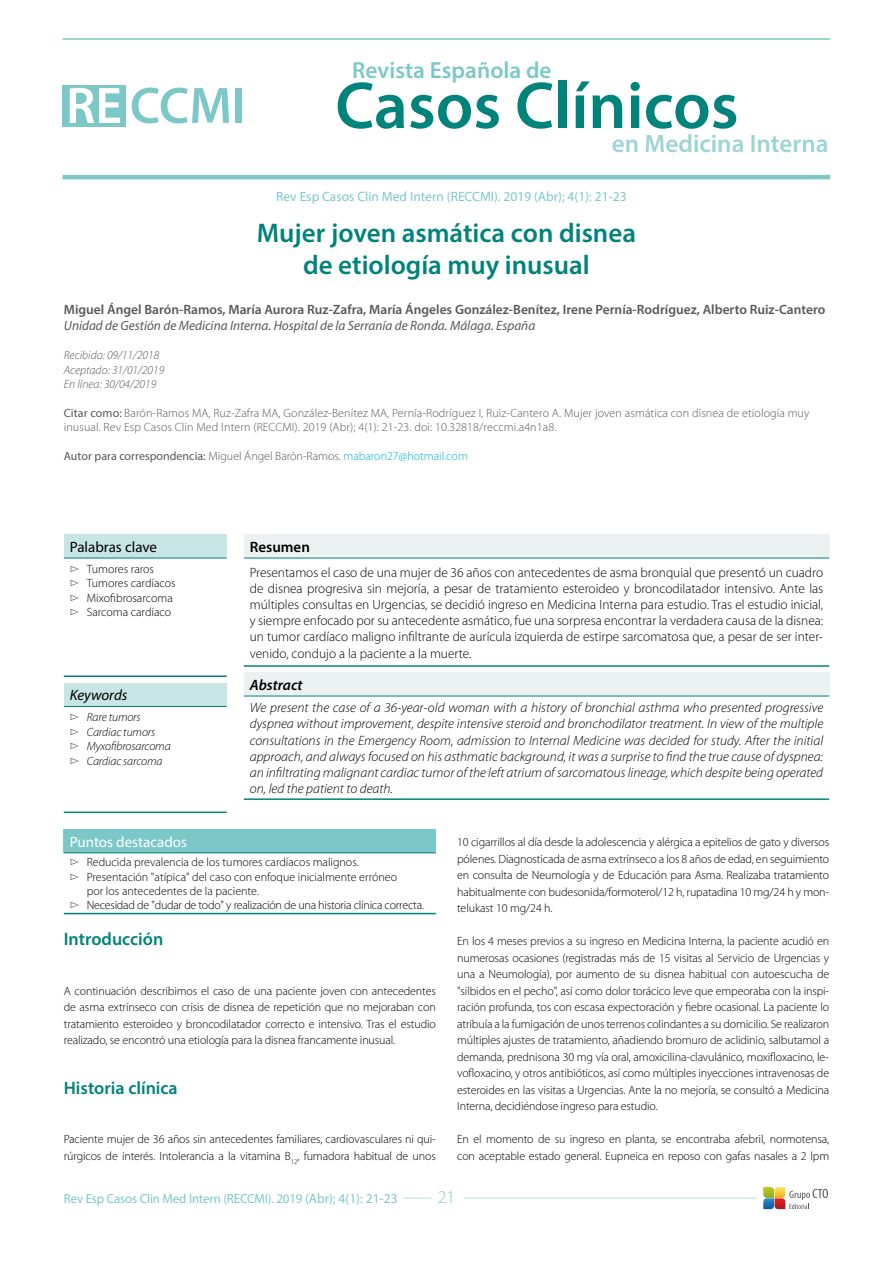
<style>
.page{position:relative;width:893px;height:1263px;background:#fff}
.page>*{position:absolute;margin:0;border:0;box-sizing:border-box;transform-origin:0 0}
.t1{font:600 66.75px "Myriad Pro";color:#00837b}
.t2{font:600 27px/32.4px "Myriad Pro";color:#00837b;text-align:center}
.t3{font:600 25.2px "Myriad Pro";color:#9dd4d4}
.t4{font:600 23.25px "Myriad Pro";color:#7cc8c9}
.t5{font:600 18px "Myriad Pro";color:#00837b}
.t6{font:300 18px "Myriad Pro";color:#7cc8c9}
.t7{font:15px "Myriad Pro";color:#fff}
.t8{font:15px "Myriad Pro";color:#000}
.t9{font:italic 15px "Myriad Pro";color:#000}
.t10{font:italic 600 15px "Myriad Pro";color:#000}
.t11{font:600 15px "Myriad Pro";color:#000}
.t12{font:300 13.5px/16.2px "Myriad Pro";color:#000;text-align:justify}
.t13{font:italic 300 13.5px/16.2px "Myriad Pro";color:#000;text-align:justify}
.t14{font:600 13.5px "Myriad Pro";color:#58585a}
.t15{font:italic 13.5px "Myriad Pro";color:#58585a}
.t16{font:13.5px "Myriad Pro";color:#7cc8c9}
.t17{font:13.2px "Myriad Pro";letter-spacing:-.01em;color:#7cc8c9}
.t18{font:300 12px/16.5px "Myriad Pro";letter-spacing:-.01em;color:#000}
.t19{font:300 12px/14.4px "Myriad Pro";letter-spacing:.01em;color:#58585a}
.t20{font:12px "Myriad Pro";color:#58585a}
.t21{font:italic 300 12px/14.4px "Myriad Pro";letter-spacing:-.01em;color:#000}
.t22{font:italic 300 12px/14.4px "Myriad Pro";color:#58585a}
.s1{font-weight:400}
.s2{font-weight:300}
.s3{font-weight:300;color:#00b0e6}
.s4{font-size:13.5px}
</style>
<div class="page">
<div style="left:63px;top:85px;width:63px;height:41px;background:#7cc8c9"></div>
<svg style="left:70px;top:88px;width:50px;height:35px"></svg>
<svg style="left:132px;top:88px;width:97px;height:35px"></svg>
<div style="left:236px;top:88px;width:6px;height:35px;background:#7cc8c9"></div>
<hr style="left:63px;top:38px;width:767px;height:2px;background:#7cc8c9">
<hr style="left:63px;top:175px;width:767px;height:4px;background:#7cc8c9">
<svg style="left:763px;top:1187px;width:65px;height:22px"></svg>
<hr style="left:464px;top:1198px;width:293px;height:1px;background:#b9dfdf">
<svg style="left:404px;top:1198px;width:27px;height:1px"></svg>
<div style="left:64px;top:535px;width:163px;height:23px;background:#c6e5e4"></div>
<hr style="left:64px;top:675px;width:163px;height:2px;background:#00837b">
<hr style="left:64px;top:558px;width:163px;height:1px;background:#00837b">
<div style="left:64px;top:683px;width:163px;height:23px;background:#c6e5e4"></div>
<hr style="left:64px;top:812px;width:163px;height:1px;background:#00837b">
<hr style="left:64px;top:706px;width:163px;height:1px;background:#00837b">
<div style="left:244px;top:535px;width:585px;height:23px;background:#ebf2f1"></div>
<hr style="left:244px;top:665px;width:585px;height:2px;background:#00837b">
<hr style="left:244px;top:558px;width:585px;height:1px;background:#00837b">
<div style="left:244px;top:673px;width:585px;height:23px;background:#ebf2f1"></div>
<hr style="left:244px;top:798px;width:585px;height:2px;background:#00837b">
<hr style="left:244px;top:696px;width:585px;height:1px;background:#00837b">
<div style="left:64px;top:830px;width:372px;height:23px;background:#7cc8c9"></div>
<hr style="left:64px;top:852px;width:372px;height:1px;background:#00837b">
<hr style="left:64px;top:913px;width:372px;height:1px;background:#00837b">
<h3 class="t4" style="left:352px;top:56px;width:201px">Revista Española de</h3>
<h1 class="t1" style="left:335px;top:63px;width:405px">Casos Clínicos</h1>
<h3 class="t3" style="left:612px;top:127px;width:218px">en Medicina Interna</h3>
<p class="t16" style="left:276px;top:188px;width:352px">Rev Esp Casos Clin Med Intern (RECCMI). 2019 (Abr); 4(1): 21-23</p>
<h2 class="t2" style="left:257px;top:216px;width:381px">Mujer joven asmática con disnea de etiología muy inusual</h2>
<p class="t14" style="left:64px;top:301px;width:763px">Miguel Ángel Barón-Ramos, María Aurora Ruz-Zafra, María Ángeles González-Benítez, Irene Pernía-Rodríguez, Alberto Ruiz-Cantero</p>
<p class="t15" style="left:64px;top:317px;width:473px">Unidad de Gestión de Medicina Interna. Hospital de la Serranía de Ronda. Málaga. España</p>
<p class="t22" style="left:64px;top:348px;width:102px">Recibido: 09/11/2018<br>Aceptado: 31/01/2019<br>En línea: 30/04/2019</p>
<p class="t19" style="left:64px;top:406px;width:747px"><span class="s1">Citar como:</span> Barón-Ramos MA, Ruz-Zafra MA, González-Benítez MA, Pernía-Rodríguez I, Ruiz-Cantero A. Mujer joven asmática con disnea de etiología muy inusual. Rev Esp Casos Clin Med Intern (RECCMI). 2019 (Abr); 4(1): 21-23. doi: 10.32818/reccmi.a4n1a8.</p>
<p class="t20" style="left:64px;top:449px;width:406px">Autor para correspondencia: <span class="s2">Miguel Ángel Barón-Ramos.</span> <span class="s3">mabaron27@hotmail.com</span></p>
<p class="t8" style="left:70px;top:538px;width:89px">Palabras clave</p>
<p class="t18" style="left:70px;top:562px;width:107px;line-height:14.4px">▻ Tumores raros<br>▻ Tumores cardíacos ▻ Mixofibrosarcoma ▻ Sarcoma cardíaco</p>
<p class="t9" style="left:70px;top:686px;width:59px">Keywords</p>
<p class="t21" style="left:70px;top:710px;width:102px">▻ Rare tumors<br>▻ Cardiac tumors<br>▻ Myxofibrosarcoma ▻ Cardiac sarcoma</p>
<p class="t11" style="left:250px;top:537px;width:62px">Resumen</p>
<p class="t12" style="left:250px;top:564px;width:575px">Presentamos el caso de una mujer de 36 años con antecedentes de asma bronquial que presentó un cuadro de disnea progresiva sin mejoría, a pesar de tratamiento esteroideo y broncodilatador intensivo. Ante las múltiples consultas en Urgencias, se decidió ingreso en Medicina Interna para estudio. Tras el estudio inicial, y siempre enfocado por su antecedente asmático, fue una sorpresa encontrar la verdadera causa de la disnea: un tumor cardíaco maligno infiltrante de aurícula izquierda de estirpe sarcomatosa que, a pesar de ser inter&shy;venido, condujo a la paciente a la muerte.</p>
<p class="t10" style="left:250px;top:675px;width:54px">Abstract</p>
<p class="t13" style="left:250px;top:700px;width:575px">We present the case of a 36-year-old woman with a history of bronchial asthma who presented progressive dyspnea without improvement, despite intensive steroid and bronchodilator treatment. In view of the multiple consultations in the Emergency Room, admission to Internal Medicine was decided for study. After the initial approach, and always focused on his asthmatic background, it was a surprise to find the true cause of dyspnea: an infiltrating malignant cardiac tumor of the left atrium of sarcomatous lineage, which despite being operated on, led the patient to death.</p>
<p class="t7" style="left:70px;top:832px;width:119px">Puntos destacados</p>
<p class="t18" style="left:70px;top:854px;width:290px">▻ Reducida prevalencia de los tumores cardíacos malignos.</p>
<p class="t18" style="left:70px;top:868px;width:329px">▻ Presentación "atípica" del caso con enfoque inicialmente erróneo</p>
<p class="t18" style="left:87px;top:883px;width:174px">por los antecedentes de la paciente.</p>
<p class="t18" style="left:70px;top:897px;width:356px">▻ Necesidad de "dudar de todo" y realización de una historia clínica correcta.</p>
<h3 class="t5" style="left:64px;top:928px;width:101px">Introducción</h3>
<p class="t18" style="left:64px;top:982px;width:374px;text-align:justify">A continuación describimos el caso de una paciente joven con antecedentes de asma extrínseco con crisis de disnea de repetición que no mejoraban con tratamiento esteroideo y broncodilatador correcto e intensivo. Tras el estudio realizado, se encontró una etiología para la disnea francamente inusual.</p>
<h3 class="t5" style="left:64px;top:1076px;width:116px">Historia clínica</h3>
<p class="t18" style="left:64px;top:1131px;width:374px">Paciente mujer de 36 años sin antecedentes familiares, cardiovasculares ni qui&shy;rúrgicos de interés. Intolerancia a la vitamina B<sub>12</sub>, fumadora habitual de unos</p>
<p class="t18" style="left:457px;top:834px;width:374px;text-align:justify">10 cigarrillos al día desde la adolescencia y alérgica a epitelios de gato y diversos pólenes. Diagnosticada de asma extrínseco a los 8 años de edad, en seguimiento en consulta de Neumología y de Educación para Asma. Realizaba tratamiento habitualmente con budesonida/formoterol/12 h, rupatadina 10 mg/24 h y mon&shy;telukast 10 mg/24 h.</p>
<p class="t18" style="left:457px;top:933px;width:374px;text-align:justify">En los 4 meses previos a su ingreso en Medicina Interna, la paciente acudió en numerosas ocasiones (registradas más de 15 visitas al Servicio de Urgencias y una a Neumología), por aumento de su disnea habitual con autoescucha de "silbidos en el pecho", así como dolor torácico leve que empeoraba con la inspi&shy;ración profunda, tos con escasa expectoración y fiebre ocasional. La paciente lo atribuía a la fumigación de unos terrenos colindantes a su domicilio. Se realizaron múltiples ajustes de tratamiento, añadiendo bromuro de aclidinio, salbutamol a demanda, prednisona 30 mg vía oral, amoxicilina-clavulánico, moxifloxacino, le&shy;vofloxacino, y otros antibióticos, así como múltiples inyecciones intravenosas de esteroides en las visitas a Urgencias. Ante la no mejoría, se consultó a Medicina Interna, decidiéndose ingreso para estudio.</p>
<p class="t18" style="left:457px;top:1131px;width:374px">En el momento de su ingreso en planta, se encontraba afebril, normotensa, con aceptable estado general. Eupneica en reposo con gafas nasales a 2 lpm</p>
<p class="t17" style="left:64px;top:1190px;width:335px">Rev Esp Casos Clin Med Intern (RECCMI). 2019 <span class="s4">(Abr); 4(1): 21-23</span></p>
<h3 class="t6" style="left:438px;top:1187px;width:19px">21</h3>
</div>
